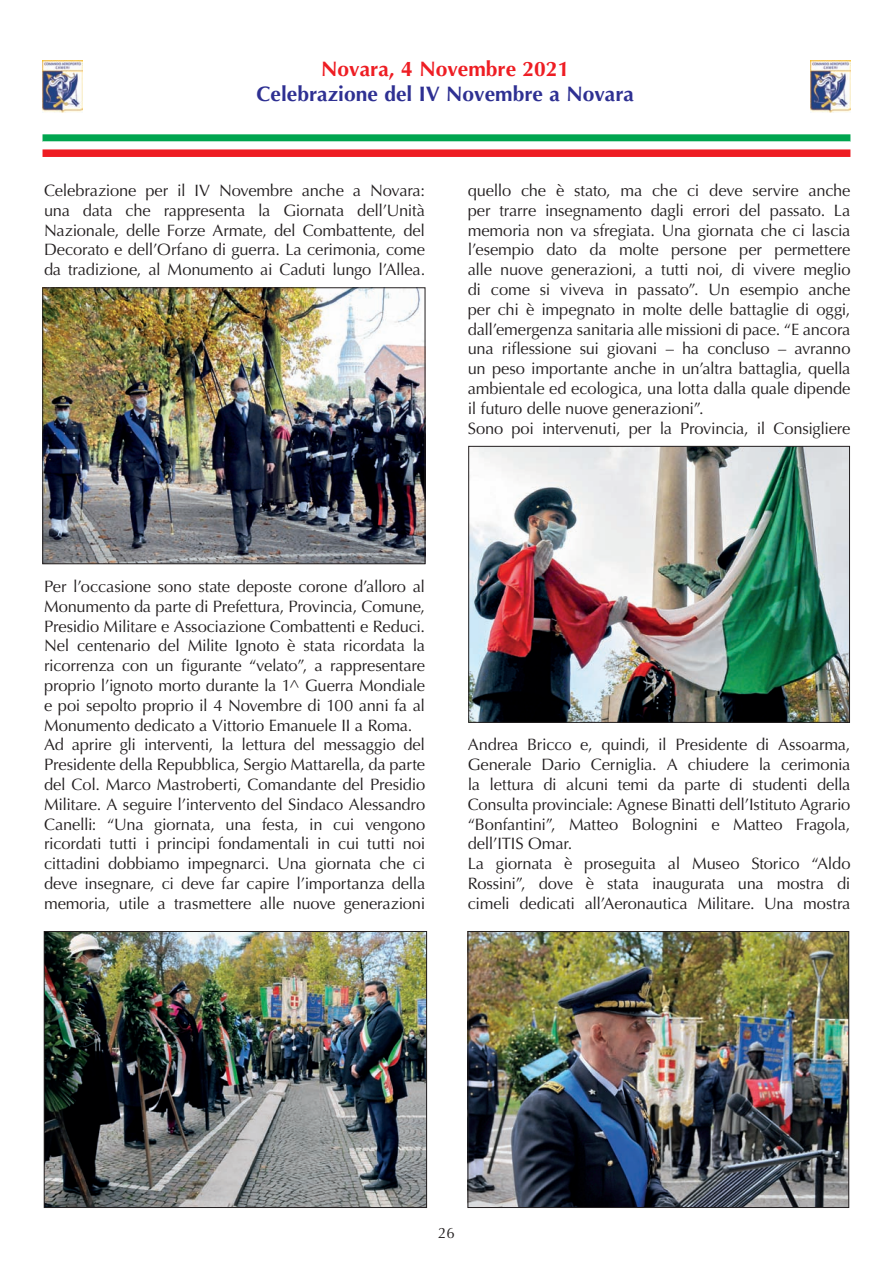
<style>
.page{position:relative;width:893px;height:1263px;background:#fff}
.page>*{position:absolute;margin:0;border:0;box-sizing:border-box;transform-origin:0 0}
.Normale{font:700 21px "Optima";color:#2e3092}
.Normale-2{font:700 21px "Optima";color:#ee1d23}
.t1{font:16.5px/19.8px "Optima";letter-spacing:-.015em;color:#231f20;text-align:justify}
.t2{font:15px "Optima";color:#231f20}
</style>
<div class="page">
<div style="left:43px;top:134px;width:807px;height:8px;background:#00a54f"></div>
<div style="left:43px;top:149px;width:807px;height:8px;background:#ee1d23"></div>
<div style="left:43px;top:141px;width:807px;height:8px;background:#fff"></div>
<img style="left:45px;top:290px;width:378px;height:272px">
<div style="left:43px;top:288px;width:382px;height:276px;border:1px solid #231f20"></div>
<img style="left:46px;top:933px;width:379px;height:273px">
<div style="left:44px;top:931px;width:383px;height:277px;border:1px solid #231f20"></div>
<img style="left:470px;top:933px;width:377px;height:273px">
<div style="left:468px;top:931px;width:381px;height:277px;border:1px solid #231f20"></div>
<img style="left:470px;top:448px;width:378px;height:272px">
<div style="left:468px;top:446px;width:382px;height:276px;border:1px solid #231f20"></div>
<img style="left:42px;top:61px;width:40px;height:51px">
<img style="left:810px;top:61px;width:40px;height:51px">
<p class="Normale-2" style="left:321px;top:57px;width:250px">Novara, 4 Novembre 2021</p>
<p class="Normale" style="left:257px;top:82px;width:379px">Celebrazione del IV Novembre a Novara</p>
<p class="t1" style="left:44px;top:181px;width:383px">Celebrazione per il IV Novembre anche a Novara: una data che rappresenta la Giornata dell’Unità Nazionale, delle Forze Armate, del Combattente, del Decorato e dell’Orfano di guerra. La cerimonia, come da tradizione, al Monumento ai Caduti lungo l’Allea.</p>
<p class="t1" style="left:468px;top:181px;width:384px">quello che è stato, ma che ci deve servire anche per trarre insegnamento dagli errori del passato. La memoria non va sfregiata. Una giornata che ci lascia l’esempio dato da molte persone per permettere alle nuove generazioni, a tutti noi, di vivere meglio di come si viveva in passato”. Un esempio anche per chi è impegnato in molte delle battaglie di oggi, dall’emergenza sanitaria alle missioni di pace. “E ancora una riflessione sui giovani – ha concluso – avranno un peso importante anche in un’altra battaglia, quella ambientale ed ecologica, una lotta dalla quale dipende il futuro delle nuove generazioni”.</p>
<p class="t1" style="left:468px;top:418px;width:384px">Sono poi intervenuti, per la Provincia, il Consigliere</p>
<p class="t1" style="left:44px;top:577px;width:383px">Per l’occasione sono state deposte corone d’alloro al Monumento da parte di Prefettura, Provincia, Comune, Presidio Militare e Associazione Combattenti e Reduci.<br>Nel centenario del Milite Ignoto è stata ricordata la ricorrenza con un figurante “velato”, a rappresentare proprio l’ignoto morto durante la 1^ Guerra Mondiale e poi sepolto proprio il 4 Novembre di 100 anni fa al Monumento dedicato a Vittorio Emanuele II a Roma.</p>
<p class="t1" style="left:44px;top:735px;width:383px">Ad aprire gli interventi, la lettura del messaggio del Presidente della Repubblica, Sergio Mattarella, da parte del Col. Marco Mastroberti, Comandante del Presidio Militare. A seguire l’intervento del Sindaco Alessandro Canelli: “Una giornata, una festa, in cui vengono ricordati tutti i principi fondamentali in cui tutti noi cittadini dobbiamo impegnarci. Una giornata che ci deve insegnare, ci deve far capire l’importanza della memoria, utile a trasmettere alle nuove generazioni</p>
<p class="t1" style="left:468px;top:735px;width:384px">Andrea Bricco e, quindi, il Presidente di Assoarma, Generale Dario Cerniglia. A chiudere la cerimonia la lettura di alcuni temi da parte di studenti della Consulta provinciale: Agnese Binatti dell’Istituto Agrario “Bonfantini”, Matteo Bolognini e Matteo Fragola, dell’ITIS Omar.</p>
<p class="t1" style="left:468px;top:854px;width:384px">La giornata è proseguita al Museo Storico “Aldo Rossini”, dove è stata inaugurata una mostra di cimeli dedicati all’Aeronautica Militare. Una mostra</p>
<p class="t2" style="left:438px;top:1224px;width:18px">26</p>
</div>
